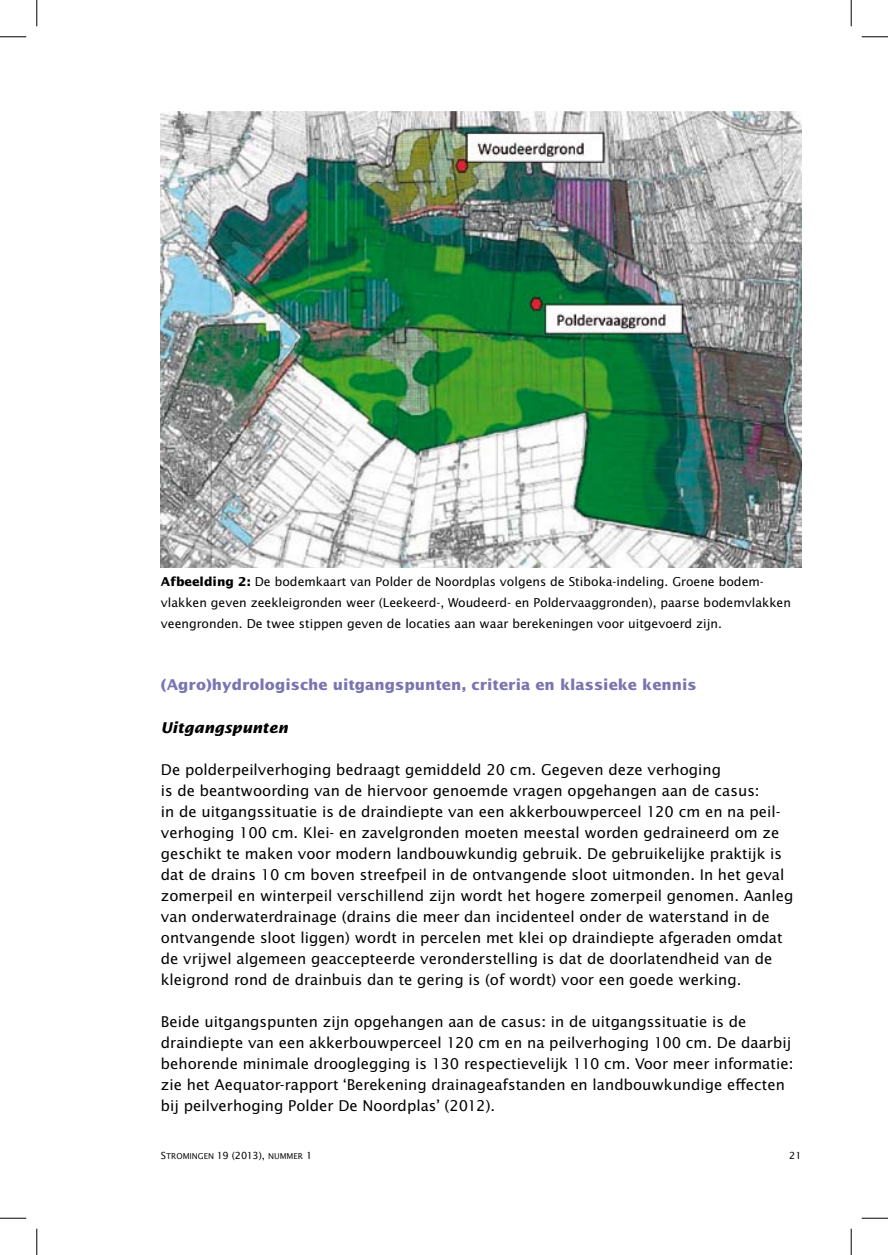
<style>
.page{position:relative;width:888px;height:1255px;background:#fff}
.page>*{position:absolute;margin:0;border:0;box-sizing:border-box;transform-origin:0 0}
.t1{font:14.88px/21px "Lucida Sans";color:#000}
.t2{font:700 14.88px "Lucida Sans";color:#7975b1}
.t3{font:italic 700 14.88px "Lucida Sans";color:#000}
.t4{font:12.25px/21px "Lucida Sans";color:#000}
.t5{font:9.8px "Lucida Sans";color:#000}
.t6{font:8.05px "Lucida Sans";color:#000}
.s1{font-weight:700}
.s2{font-size:9.8px}
</style>
<div class="page">
<img style="left:161px;top:111px;width:640px;height:456px">
<svg style="left:0;top:36px;width:26px;height:1px"></svg>
<svg style="left:861px;top:36px;width:26px;height:1px"></svg>
<svg style="left:0;top:1217px;width:26px;height:1px"></svg>
<svg style="left:861px;top:1217px;width:26px;height:1px"></svg>
<svg style="left:36px;top:0;width:1px;height:26px"></svg>
<svg style="left:36px;top:1228px;width:1px;height:26px"></svg>
<svg style="left:850px;top:0;width:1px;height:26px"></svg>
<svg style="left:850px;top:1228px;width:1px;height:26px"></svg>
<p class="t4" style="left:161px;top:571px;width:631px"><span class="s1">Afbeelding 2:</span> De bodemkaart van Polder de Noordplas volgens de Stiboka-indeling. Groene bodem&shy;vlakken geven zeekleigronden weer (Leekeerd-, Woudeerd- en Poldervaaggronden), paarse bodemvlakken veengronden. De twee stippen geven de locaties aan waar berekeningen voor uitgevoerd zijn.</p>
<p class="t2" style="left:161px;top:676px;width:537px">(Agro)hydrologische uitgangspunten, criteria en klassieke kennis</p>
<p class="t3" style="left:161px;top:718px;width:128px">Uitgangspunten</p>
<p class="t1" style="left:161px;top:758px;width:633px">De polderpeilverhoging bedraagt gemiddeld 20 cm. Gegeven deze verhoging<br>is de beantwoording van de hiervoor genoemde vragen opgehangen aan de casus:<br>in de uitgangssituatie is de draindiepte van een akkerbouwperceel 120 cm en na peil&shy;verhoging 100 cm. Klei- en zavelgronden moeten meestal worden gedraineerd om ze geschikt te maken voor modern landbouwkundig gebruik. De gebruikelijke praktijk is dat de drains 10 cm boven streefpeil in de ontvangende sloot uitmonden. In het geval zomerpeil en winterpeil verschillend zijn wordt het hogere zomerpeil genomen. Aanleg van onderwaterdrainage (drains die meer dan incidenteel onder de waterstand in de ontvangende sloot liggen) wordt in percelen met klei op draindiepte afgeraden omdat de vrijwel algemeen geaccepteerde veronderstelling is dat de doorlatendheid van de kleigrond rond de drainbuis dan te gering is (of wordt) voor een goede werking.</p>
<p class="t1" style="left:161px;top:1010px;width:633px">Beide uitgangspunten zijn opgehangen aan de casus: in de uitgangssituatie is de draindiepte van een akkerbouwperceel 120 cm en na peilverhoging 100 cm. De daarbij behorende minimale drooglegging is 130 respectievelijk 110 cm. Voor meer informatie: zie het Aequator-rapport ‘Berekening drainageafstanden en landbouwkundige effecten bij peilverhoging Polder De Noordplas’ (2012).</p>
<p class="t6" style="left:161px;top:1150px;width:153px"><span class="s2">S</span>TROMINGEN <span class="s2">19 (2013),</span> NUMMER <span class="s2">1</span></p>
<p class="t5" style="left:788px;top:1148px;width:14px">21</p>
</div>
